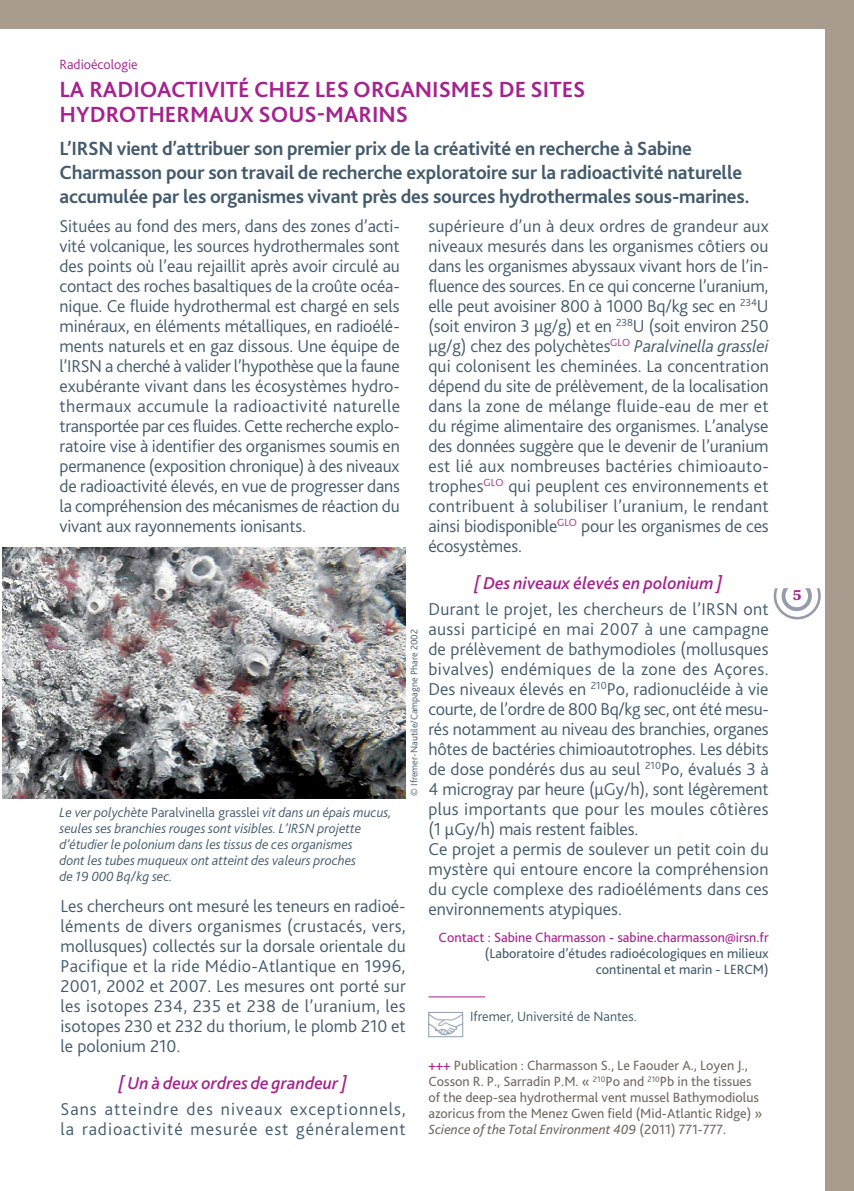
<style>
.page{position:relative;width:854px;height:1191px;background:#fff}
.page>*{position:absolute;margin:0;border:0;box-sizing:border-box;transform-origin:0 0}
.t1{font:700 23px/25px "Bliss 2";letter-spacing:.1em;color:#a6228e}
.t2{font:700 20px/24px "Bliss 2";letter-spacing:-.01em;color:#425a6c}
.t3{font:300 18px/20px "Bliss 2";letter-spacing:.005em;color:#425a6c;text-align:justify}
.t4{font:300 18px/20px "Bliss 2";letter-spacing:.05em;color:#425a6c}
.t5{font:italic 500 18px "Bliss 2";color:#a6228e}
.t6{font:14px/16px "Bliss 2";color:#736960}
.t7{font:italic 300 14px/16px "Bliss 2";color:#425a6c}
.t8{font:14px/16px "Bliss 2";color:#425a6c;text-align:right}
.t9{font:14px "Bliss 2";color:#a6228e}
.t10{font:300 14px "Bliss 2";color:#425a6c}
.t11{font:300 14px "Bliss 2";color:#a6228e}
.t12{font:900 14px "Versailles LT Std";color:#a6228e}
.t13{font:300 10px "Bliss 2";color:#425a6c}
.s1{font-style:italic}
.s2{font-style:normal}
.s3{color:#a6228e}
</style>
<div class="page">
<img style="left:3px;top:547px;width:402px;height:252px">
<div style="left:825px;top:0;width:28px;height:1191px;background:#a99b8d"></div>
<svg style="left:773px;top:588px;width:47px;height:31px"></svg>
<hr style="left:428px;top:996px;width:57px;height:1px;background:#a6228e">
<img style="left:430px;top:1014px;width:31px;height:21px">
<div style="left:428px;top:1012px;width:35px;height:25px;border:1px solid #8f9caa"></div>
<div style="left:0;top:0;width:853px;height:28px;background:#a99b8d"></div>
<p class="t11" style="left:60px;top:56px;width:80px">Radioécologie</p>
<p class="t1" style="left:60px;top:76px;width:524px">La radioactivité chez les organism es de sites hydrothermaux sous-marins</p>
<p class="t2" style="left:60px;top:135px;width:691px">L’IRSN vient d’attribuer son premier prix de la créativité en recherche à Sabine<br>Charmasson pour son travail de recherche exploratoire sur la radioactivité naturelle accumulée par les organismes vivant près des sources hydrothermales sous-marines.</p>
<p class="t3" style="left:60px;top:215px;width:342px">Situées au fond des mers, dans des zones d’acti&shy;vité volcanique, les sources hydrothermales sont des points où l’eau rejaillit après avoir circulé au contact des roches basaltiques de la croûte océa&shy;nique. Ce fluide hydrothermal est chargé en sels minéraux, en éléments métalliques, en radioélé&shy;ments naturels et en gaz dissous. Une équipe de l’IRSN a cherché à valider l’hypothèse que la faune exubérante vivant dans les écosystèmes hydro&shy;thermaux accumule la radioactivité naturelle transportée par ces fluides. Cette recherche explo&shy;ratoire vise à identifier des organismes soumis en permanence (exposition chronique) à des niveaux de radioactivité élevés, en vue de progresser dans la compréhension des mécanismes de réaction du vivant aux rayonnements ionisants.</p>
<p class="t3" style="left:428px;top:215px;width:342px">supérieure d’un à deux ordres de grandeur aux niveaux mesurés dans les organismes côtiers ou dans les organismes abyssaux vivant hors de l’in&shy;fluence des sources. En ce qui concerne l’uranium, elle peut avoisiner 800 à 1000 Bq/kg sec en <sup>234</sup>U (soit environ 3 µg/g) et en <sup>238</sup>U (soit environ 250 µg/g) chez des polychètes<sup>GLO</sup> <span class="s1">Paralvinella grasslei </span>qui colonisent les cheminées. La concentration dépend du site de prélèvement, de la localisation dans la zone de mélange fluide-eau de mer et du régime alimentaire des organismes. L’analyse des données suggère que le devenir de l’uranium est lié aux nombreuses bactéries chimioauto&shy;trophes<sup>GLO</sup> qui peuplent ces environnements et contribuent à solubiliser l’uranium, le rendant ainsi biodisponible<sup>GLO</sup> pour les organismes de ces écosystèmes.</p>
<p class="t5" style="left:474px;top:571px;width:250px">[ Des niveaux élevés en polonium ]</p>
<p class="t3" style="left:428px;top:598px;width:342px;text-align:left">Durant le projet, les chercheurs de l’IRSN ont aussi participé en mai 2007 à une campagne de prélèvement de bathymodioles (mollusques bivalves) endémiques de la zone des Açores.<br>Des niveaux élevés en <sup>210</sup>Po, radionucléide à vie courte, de l’ordre de 800 Bq/kg sec, ont été mesu&shy;rés notamment au niveau des branchies, organes hôtes de bactéries chimioautotrophes. Les débits de dose pondérés dus au seul <sup>210</sup>Po, évalués 3 à 4 microgray par heure (µGy/h), sont légèrement plus importants que pour les moules côtières (1 µGy/h) mais restent faibles.<br>Ce projet a permis de soulever un petit coin du mystère qui entoure encore la compréhension du cycle complexe des radioéléments dans ces environnements atypiques.</p>
<p class="t9" style="left:438px;top:928px;width:331px">Contact : Sabine Charmasson - sabine.charmasson@irsn.fr</p>
<p class="t8" style="left:484px;top:945px;width:285px">(Laboratoire d’études radioécologiques en milieux continental et marin - LERCM)</p>
<p class="t13" style="left:408px;top:796px;width:168px;rotate:-90deg">© Ifremer-Nautile/Campagne Phare 2002</p>
<p class="t7" style="left:60px;top:803px;width:333px">Le ver polychète <span class="s2">Paralvinella grasslei</span> vit dans un épais mucus, seules ses branchies rouges sont visibles. L’IRSN projette d’étudier le polonium dans les tissus de ces organismes<br>dont les tubes muqueux ont atteint des valeurs proches<br>de 19 000 Bq/kg sec.</p>
<p class="t3" style="left:61px;top:896px;width:347px">Les chercheurs ont mesuré les teneurs en radioé&shy;léments de divers organismes (crustacés, vers, mollusques) collectés sur la dorsale orientale du Pacifique et la ride Médio-Atlantique en 1996, 2001, 2002 et 2007. Les mesures ont porté sur les isotopes 234, 235 et 238 de l’uranium, les isotopes 230 et 232 du thorium, le plomb 210 et le polonium 210.</p>
<p class="t5" style="left:119px;top:1072px;width:230px">[ Un à deux ordres de grandeur ]</p>
<p class="t4" style="left:61px;top:1098px;width:346px">Sans atteindre des niveaux exceptionnels, la radioactivité mesurée est généralement</p>
<p class="t10" style="left:470px;top:1007px;width:168px">Ifremer, Université de Nantes.</p>
<p class="t6" style="left:428px;top:1057px;width:335px"><span class="s3">+++</span> Publication : Charmasson S., Le Faouder A., Loyen J., Cosson R. P., Sarradin P.M. « <sup>210</sup>Po and <sup>210</sup>Pb in the tissues of the deep-sea hydrothermal vent mussel Bathymodiolus azoricus from the Menez Gwen field (Mid-Atlantic Ridge) » <span class="s1">Science of the Total Environment 409</span> (2011) 771-777.</p>
<p class="t12" style="left:792px;top:587px;width:11px">5</p>
</div>
